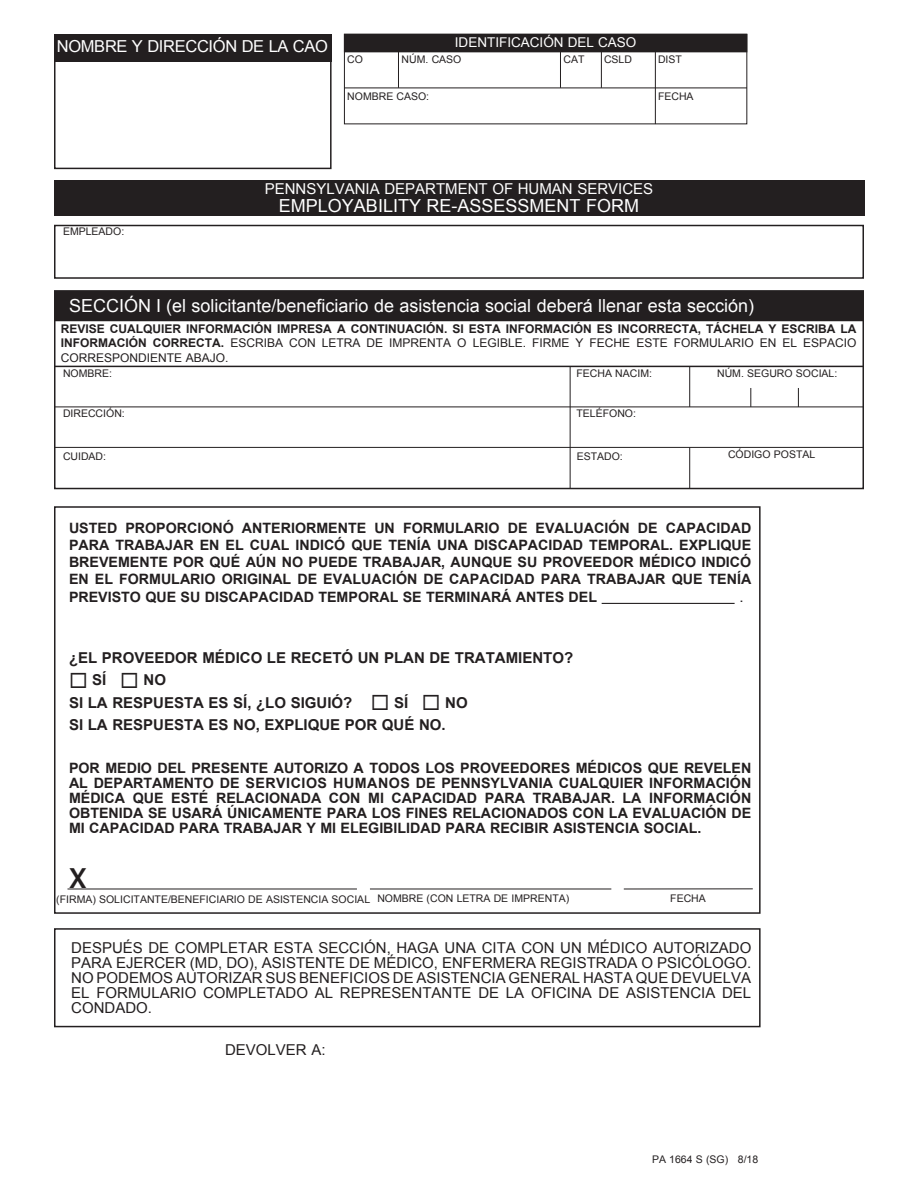
<style>
.page{position:relative;width:918px;height:1188px;background:#fff}
.page>*{position:absolute;margin:0;border:0;box-sizing:border-box;transform-origin:0 0}
.t1{font:700 27px "Felbridge";color:#231f20}
.t2{font:18px "Arial";color:#fff}
.t3{font:16.5px "Arial";letter-spacing:-.02em;color:#fff}
.t4{font:15px/15px "Arial";color:#231f20;text-align:justify}
.t5{font:700 15px/22.5px "Arial";color:#231f20}
.t6{font:15px "Arial";color:#fff}
.t7{font:700 14.25px/15px "Arial";color:#231f20;text-align:justify}
.t8{font:13.5px "Arial";color:#fff}
.t9{font:700 12px/14.4px "Arial";color:#231f20;text-align:justify}
.t10{font:10.5px "Arial";color:#231f20}
.s1{font-weight:400}
</style>
<div class="page">
<hr style="left:68px;top:889px;width:289px;height:1px;background:#231f20">
<hr style="left:624px;top:888px;width:129px;height:1px;background:#231f20">
<hr style="left:370px;top:889px;width:241px;height:1px;background:#231f20">
<div style="left:54px;top:506px;width:707px;height:408px;border:2px solid #231f20"></div>
<hr style="left:602px;top:603px;width:133px;height:1px;background:#231f20">
<div style="left:54px;top:928px;width:707px;height:99px;border:2px solid #231f20"></div>
<div style="left:54px;top:225px;width:810px;height:54px;border:2px solid #231f20"></div>
<div style="left:54px;top:291px;width:810px;height:198px;border:2px solid #231f20"></div>
<div style="left:55px;top:291px;width:808px;height:29px;background:#231f20"></div>
<div style="left:54px;top:290px;width:810px;height:31px;border:2px solid #231f20"></div>
<hr style="left:54px;top:447px;width:810px;height:1px;background:#231f20">
<hr style="left:54px;top:407px;width:810px;height:1px;background:#231f20">
<hr style="left:54px;top:366px;width:810px;height:1px;background:#231f20">
<hr style="left:570px;top:366px;width:1px;height:123px;background:#231f20">
<hr style="left:689px;top:366px;width:1px;height:41px;background:#231f20">
<svg style="left:750px;top:388px;width:1px;height:19px"></svg>
<svg style="left:798px;top:388px;width:1px;height:19px"></svg>
<div style="left:54px;top:180px;width:810px;height:36px;background:#231f20"></div>
<hr style="left:344px;top:88px;width:403px;height:1px;background:#231f20">
<div style="left:344px;top:34px;width:403px;height:18px;background:#231f20"></div>
<div style="left:344px;top:34px;width:403px;height:90px;border:1px solid #231f20"></div>
<hr style="left:398px;top:52px;width:1px;height:36px;background:#231f20">
<hr style="left:560px;top:52px;width:1px;height:36px;background:#231f20">
<hr style="left:601px;top:52px;width:1px;height:36px;background:#231f20">
<hr style="left:655px;top:52px;width:1px;height:72px;background:#231f20">
<div style="left:54px;top:34px;width:278px;height:135px;border:2px solid #231f20"></div>
<div style="left:54px;top:34px;width:278px;height:27px;background:#231f20"></div>
<hr style="left:689px;top:447px;width:1px;height:41px;background:#231f20">
<p class="t3" style="left:57px;top:36px;width:273px">NOMBRE Y DIRECCIÓN DE LA CAO</p>
<p class="t8" style="left:455px;top:33px;width:183px">IDENTIFICACIÓN DEL CASO</p>
<p class="t10" style="left:347px;top:52px;width:17px">CO</p>
<p class="t10" style="left:402px;top:52px;width:61px">NÚM. CASO</p>
<p class="t10" style="left:564px;top:52px;width:22px">CAT</p>
<p class="t10" style="left:604px;top:52px;width:30px">CSLD</p>
<p class="t10" style="left:658px;top:52px;width:25px">DIST</p>
<p class="t10" style="left:347px;top:90px;width:83px">NOMBRE CASO:</p>
<p class="t10" style="left:658px;top:90px;width:37px">FECHA</p>
<p class="t10" style="left:63px;top:225px;width:63px">EMPLEADO:</p>
<p class="t6" style="left:265px;top:179px;width:390px">PENNSYLVANIA DEPARTMENT OF HUMAN SERVICES</p>
<p class="t2" style="left:279px;top:194px;width:362px">EMPLOYABILITY RE-ASSESSMENT FORM</p>
<p class="t2" style="left:69px;top:294px;width:687px">SECCIÓN I (el solicitante/beneficiario de asistencia social deberá llenar esta sección)</p>
<p class="t9" style="left:61px;top:322px;width:797px">REVISE CUALQUIER INFORMACIÓN IMPRESA A CONTINUACIÓN. SI ESTA INFORMACIÓN ES INCORRECTA, TÁCHELA Y ESCRIBA LA INFORMACIÓN CORRECTA. <span class="s1">ESCRIBA CON LETRA DE IMPRENTA O LEGIBLE. FIRME Y FECHE ESTE FORMULARIO EN EL ESPACIO CORRESPONDIENTE ABAJO.</span></p>
<p class="t10" style="left:63px;top:366px;width:51px">NOMBRE:</p>
<p class="t10" style="left:63px;top:407px;width:63px">DIRECCIÓN:</p>
<p class="t10" style="left:577px;top:366px;width:77px">FECHA NACIM:</p>
<p class="t10" style="left:717px;top:366px;width:122px">NÚM. SEGURO SOCIAL:</p>
<p class="t10" style="left:577px;top:407px;width:61px">TELÉFONO:</p>
<p class="t10" style="left:728px;top:448px;width:89px">CÓDIGO POSTAL</p>
<p class="t10" style="left:63px;top:450px;width:45px">CUIDAD:</p>
<p class="t10" style="left:577px;top:450px;width:48px">ESTADO:</p>
<p class="t7" style="left:69px;top:519px;width:684px;line-height:17.2px">USTED PROPORCIONÓ ANTERIORMENTE UN FORMULARIO DE EVALUACIÓN DE CAPACIDAD PARA TRABAJAR EN EL CUAL INDICÓ QUE TENÍA UNA DISCAPACIDAD TEMPORAL. EXPLIQUE BREVEMENTE POR QUÉ AÚN NO PUEDE TRABAJAR, AUNQUE SU PROVEEDOR MÉDICO INDICÓ EN EL FORMULARIO ORIGINAL DE EVALUACIÓN DE CAPACIDAD PARA TRABAJAR QUE TENÍA PREVISTO QUE SU DISCAPACIDAD TEMPORAL SE TERMINARÁ ANTES DEL</p>
<p class="t4" style="left:739px;top:589px;width:6px">.</p>
<p class="t5" style="left:69px;top:647px;width:506px">¿EL PROVEEDOR MÉDICO LE RECETÓ UN PLAN DE TRATAMIENTO?</p>
<p class="t5" style="left:69px;top:669px;width:400px">◻ SÍ ◻ NO<br>SI LA RESPUESTA ES SÍ, ¿LO SIGUIÓ? ◻ SÍ ◻ NO<br>SI LA RESPUESTA ES NO, EXPLIQUE POR QUÉ NO.</p>
<p class="t7" style="left:69px;top:761px;width:684px">POR MEDIO DEL PRESENTE AUTORIZO A TODOS LOS PROVEEDORES MÉDICOS QUE REVELEN AL DEPARTAMENTO DE SERVICIOS HUMANOS DE PENNSYLVANIA CUALQUIER INFORMACIÓN MÉDICA QUE ESTÉ RELACIONADA CON MI CAPACIDAD PARA TRABAJAR. LA INFORMACIÓN OBTENIDA SE USARÁ ÚNICAMENTE PARA LOS FINES RELACIONADOS CON LA EVALUACIÓN DE MI CAPACIDAD PARA TRABAJAR Y MI ELEGIBILIDAD PARA RECIBIR ASISTENCIA SOCIAL.</p>
<h1 class="t1" style="left:69px;top:862px;width:19px">X</h1>
<p class="t10" style="left:56px;top:893px;width:514px">(FIRMA) SOLICITANTE/BENEFICIARIO DE ASISTENCIA SOCIAL NOMBRE (CON LETRA DE IMPRENTA)</p>
<p class="t10" style="left:670px;top:891px;width:37px">FECHA</p>
<p class="t4" style="left:71px;top:940px;width:682px">DESPUÉS DE COMPLETAR ESTA SECCIÓN, HAGA UNA CITA CON UN MÉDICO AUTORIZADO PARA EJERCER (MD, DO), ASISTENTE DE MÉDICO, ENFERMERA REGISTRADA O PSICÓLOGO.<br>NO PODEMOS AUTORIZAR SUS BENEFICIOS DE ASISTENCIA GENERAL HASTA QUE DEVUELVA EL FORMULARIO COMPLETADO AL REPRESENTANTE DE LA OFICINA DE ASISTENCIA DEL CONDADO.</p>
<p class="t4" style="left:225px;top:1042px;width:102px">DEVOLVER A:</p>
<p class="t10" style="left:652px;top:1152px;width:108px">PA 1664 S (SG) 8/18</p>
</div>
